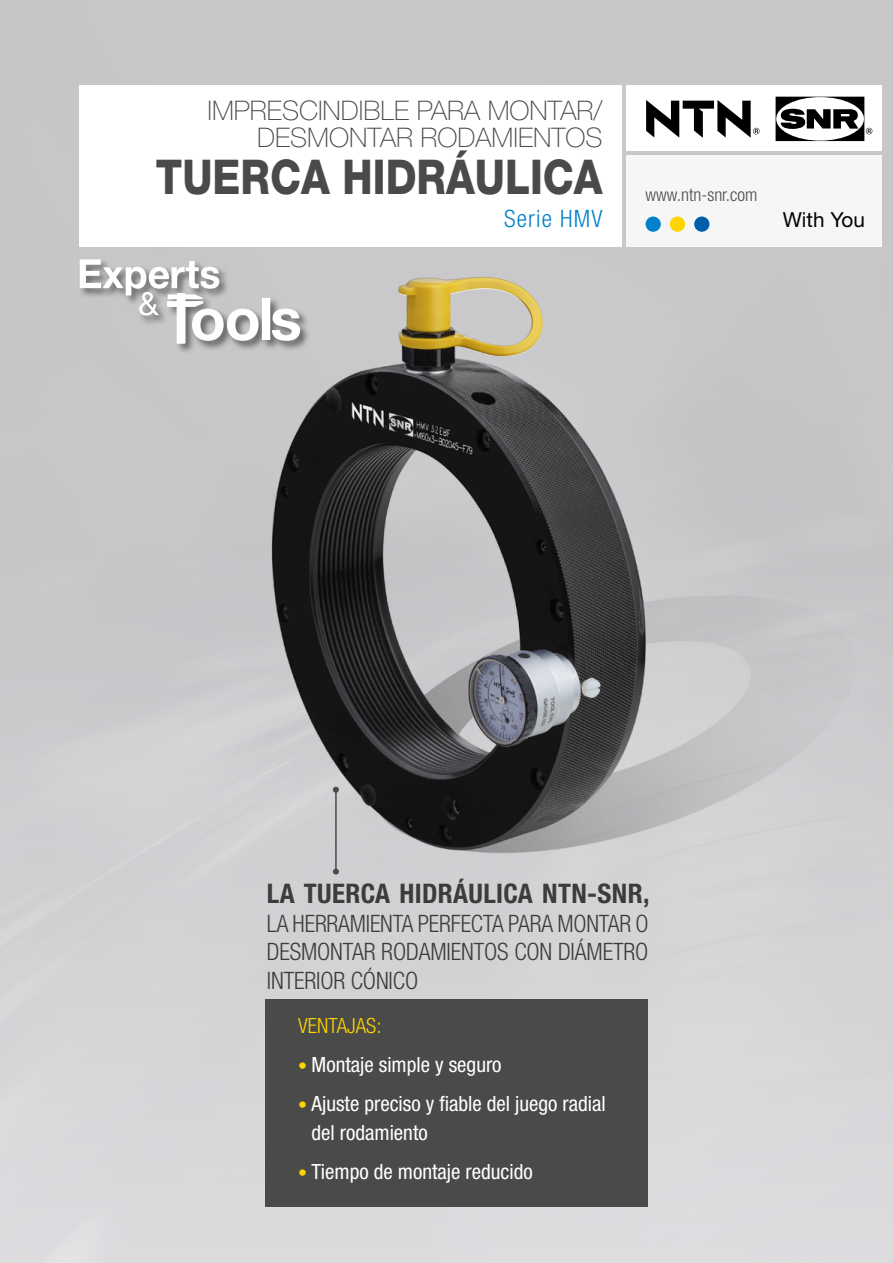
<style>
.page{position:relative;width:893px;height:1263px;background:#fff}
.page>*{position:absolute;margin:0;border:0;box-sizing:border-box;transform-origin:0 0}
.t1{font:800 48px "Helvetica Neue";color:#4a4a49;scale:.85 1}
.t2{font:100 27px/27px "Helvetica Neue";color:#4a4a49;text-align:right}
.t3{font:700 condensed 27px "Helvetica Neue";letter-spacing:.015em;color:#3c3c3b}
.t4{font:300 condensed 24px/28.5px "Helvetica Neue";letter-spacing:-.005em;color:#3c3c3b;text-align:justify}
.t5{font:300 condensed 24px "Helvetica Neue";letter-spacing:.05em;color:#0081c9}
.t6{font:condensed 21px/28.5px "Helvetica Neue";color:#fff}
.t7{font:300 condensed 21px "Helvetica Neue";color:#ffd500}
.t8{font:20.7px "Helvetica Neue";color:#000}
.t9{font:300 condensed 18px "Helvetica Neue";color:#4a4a49}
.s1{font-size:18px;color:#ffd500}
</style>
<div class="page">
<img style="left:0;top:0;width:893px;height:1263px">
<div style="left:626px;top:85px;width:255px;height:65px;background:#fff"></div>
<div style="left:626px;top:155px;width:255px;height:92px;background:#f6f6f6"></div>
<div style="left:646px;top:217px;width:15px;height:15px;background:#0081c9;border-radius:50%"></div>
<div style="left:670px;top:217px;width:15px;height:15px;background:#ffd500;border-radius:50%"></div>
<div style="left:694px;top:217px;width:15px;height:15px;background:#005da9;border-radius:50%"></div>
<svg style="left:646px;top:100px;width:113px;height:38px"></svg>
<svg style="left:776px;top:97px;width:96px;height:44px"></svg>
<div style="left:80px;top:85px;width:542px;height:162px;background:#fff"></div>
<div style="left:79px;top:258px;width:231px;height:96px;background:#000;opacity:.5"></div>
<div style="left:177px;top:293px;width:9px;height:51px;background:#fff"></div>
<svg style="left:80px;top:259px;width:134px;height:82px"></svg>
<div style="left:266px;top:999px;width:382px;height:207px;background:#4a4a49"></div>
<img style="left:214px;top:232px;width:679px;height:684px">
<img style="left:340px;top:278px;width:140px;height:103px">
<p class="t2" style="left:207px;top:97px;width:397px">IMPRESCINDIBLE PARA MONTAR/<br>DESMONTAR RODAMIENTOS</p>
<h1 class="t1" style="left:156px;top:148px;width:527px">TUERCA HIDRÁULICA</h1>
<p class="t5" style="left:504px;top:205px;width:100px">Serie HMV</p>
<p class="t9" style="left:646px;top:185px;width:113px">www.ntn-snr.com</p>
<p class="t8" style="left:783px;top:208px;width:84px">With You</p>
<p class="t3" style="left:267px;top:877px;width:384px">LA TUERCA HIDRÁULICA NTN-SNR,</p>
<p class="t4" style="left:267px;top:909px;width:383px">LA HERRAMIENTA PERFECTA PARA MONTAR O DESMONTAR RODAMIENTOS CON DIÁMETRO INTERIOR CÓNICO</p>
<p class="t7" style="left:298px;top:1013px;width:85px">VENTAJAS:</p>
<p class="t6" style="left:298px;top:1050px;width:205px"><span class="s1">•</span> Montaje simple y seguro</p>
<p class="t6" style="left:312px;top:1089px;width:296px;text-indent:-13px"><span class="s1">•</span> Ajuste preciso y fiable del juego radial del rodamiento</p>
<p class="t6" style="left:298px;top:1157px;width:236px"><span class="s1">•</span> Tiempo de montaje reducido</p>
</div>
